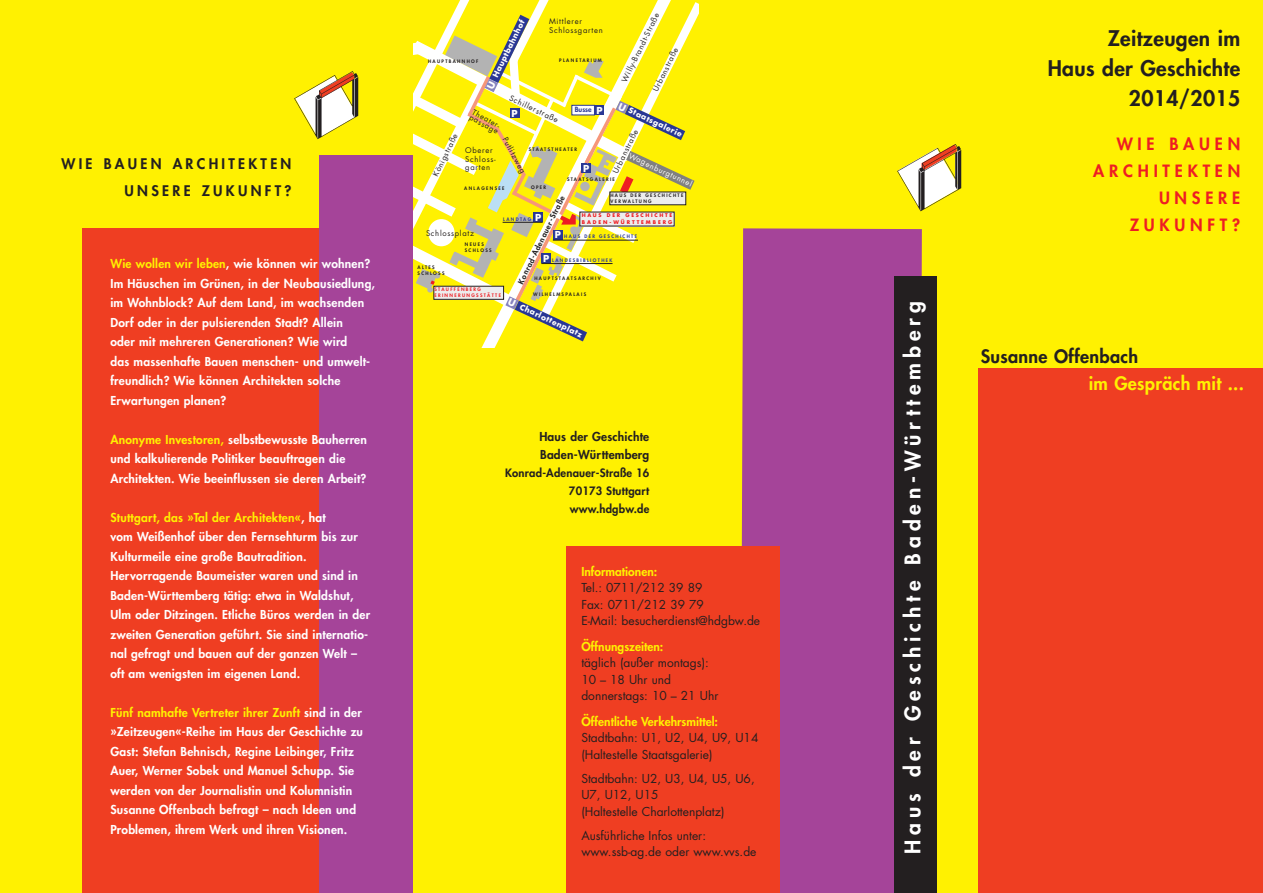
<style>
.page{position:relative;width:1263px;height:893px;background:#fff101}
.page>*{position:absolute;margin:0;border:0;box-sizing:border-box;transform-origin:0 0}
.t1{font:800 21px/30px "Futura";letter-spacing:.015em;color:#231f20;text-align:right}
.t2{font:800 21px "Futura";letter-spacing:.23em;color:#fff}
.t3{font:800 18px "Futura";letter-spacing:.015em;color:#231f20}
.t4{font:800 18px "Futura";letter-spacing:.015em;color:#fff101}
.t5{font:800 16.5px/27px "Futura";letter-spacing:.29em;color:#ee1d23;text-align:right}
.t6{font:800 14.25px/27px "Futura";letter-spacing:.23em;color:#231f20;text-align:right}
.t7{font:800 12px/19.5px "Futura";letter-spacing:.015em;color:#fff}
.t8{font:12px/16.5px "Futura";color:#231f20}
.t9{font:800 12px "Futura";color:#fff101}
.t10{font:800 12px/18px "Futura";letter-spacing:.015em;color:#231f20}
.t11{font:800 11.25px/18px "Futura";letter-spacing:.015em;color:#231f20;text-align:justify}
.t12{font:700 9.3px "Futura";color:#fff}
.t13{font:7.65px/8.7px "Futura";letter-spacing:.09em;color:#231f20}
.t14{font:700 7.65px "Futura";color:#fff}
.t15{font:800 7.65px "Futura";color:#231f20}
.t16{font:7.65px "Futura";color:#fff}
.t17{font:800 7.05px "Futura";color:#293795}
.t18{font:700 4.95px/6.4px "Futura";letter-spacing:.365em;color:#ee1d23}
.t19{font:800 4.65px/6.3px "Futura";letter-spacing:.29em;color:#231f20}
.t20{font:800 4.65px "Futura";letter-spacing:.29em;color:#293795}
.t21{font:800 4.65px/6.3px "Futura";letter-spacing:.29em;color:#ee1d23}
.s1{color:#fff101}
.s2{font-size:9.3px}
</style>
<div class="page">
<div style="left:740px;top:228px;width:182px;height:665px;background:#a54499"></div>
<div style="left:978px;top:368px;width:285px;height:525px;background:#ef3e22"></div>
<div style="left:566px;top:547px;width:213px;height:346px;background:#ef3e22"></div>
<img style="left:897px;top:144px;width:65px;height:68px">
<div style="left:894px;top:277px;width:42px;height:616px;background:#231f20"></div>
<svg style="left:414px;top:0;width:280px;height:347px"></svg>
<img style="left:294px;top:71px;width:65px;height:69px">
<div style="left:82px;top:228px;width:330px;height:665px;background:#ef3e22"></div>
<div style="left:319px;top:156px;width:93px;height:737px;background:#a54499"></div>
<p class="t6" style="left:62px;top:151px;width:231px">WIE BAUEN ARCHITEKTEN<br>UNSERE ZUKUNFT?</p>
<p class="t7" style="left:110px;top:255px;width:266px"><span class="s1">Wie wollen wir leben</span>, wie können wir wohnen?<br>Im Häuschen im Grünen, in der Neubausiedlung, im Wohnblock? Auf dem Land, im wachsenden Dorf oder in der pulsierenden Stadt? Allein<br>oder mit mehreren Generationen? Wie wird<br>das massenhafte Bauen menschen- und umwelt&shy;freundlich? Wie können Architekten solche Erwartungen planen?</p>
<p class="t7" style="left:110px;top:431px;width:258px"><span class="s1">Anonyme Investoren,</span> selbstbewusste Bauherren und kalkulierende Politiker beauftragen die<br>Architekten. Wie beeinflussen sie deren Arbeit?</p>
<p class="t7" style="left:110px;top:509px;width:261px"><span class="s1">Stuttgart, das »Tal der Architekten«</span>, hat<br>vom Weißenhof über den Fernsehturm bis zur Kulturmeile eine große Bautradition.<br>Hervorragende Baumeister waren und sind in Baden-Württemberg tätig: etwa in Waldshut, Ulm oder Ditzingen. Etliche Büros werden in der zweiten Generation geführt. Sie sind internatio&shy;nal gefragt und bauen auf der ganzen Welt – oft am wenigsten im eigenen Land.</p>
<p class="t7" style="left:110px;top:704px;width:254px"><span class="s1">Fünf namhafte Vertreter ihrer Zunft</span> sind in der »Zeitzeugen«-Reihe im Haus der Geschichte zu Gast: Stefan Behnisch, Regine Leibinger, Fritz Auer, Werner Sobek und Manuel Schupp. Sie werden von der Journalistin und Kolumnistin Susanne Offenbach befragt – nach Ideen und Problemen, ihrem Werk und ihren Visionen.</p>
<p class="t19" style="left:428px;top:58px;width:52px">HAUPTBAHNHOF</p>
<p class="t14" style="left:486px;top:87px;width:78px;rotate:-64deg"><span class="s2">U</span> Hauptbahnhof</p>
<p class="t13" style="left:549px;top:17px;width:55px">Mittlerer<br>Schlossgarten</p>
<p class="t19" style="left:559px;top:57px;width:44px">PLANETARIUM</p>
<p class="t13" style="left:620px;top:80px;width:78px;rotate:-64deg">Willy-Brandt-Straße</p>
<p class="t13" style="left:652px;top:89px;width:49px;rotate:-64deg">Urbanstraße</p>
<p class="t13" style="left:511px;top:94px;width:55px;rotate:25deg">Schillerstraße</p>
<p class="t12" style="left:596px;top:106px;width:8px">P</p>
<p class="t14" style="left:621px;top:102px;width:71px;rotate:25deg"><span class="s2">U</span> Staatsgalerie</p>
<p class="t17" style="left:575px;top:106px;width:18px">Busse</p>
<p class="t13" style="left:474px;top:109px;width:33px;line-height:5.8px;rotate:29deg">Theater&shy;passage</p>
<p class="t12" style="left:511px;top:109px;width:8px">P</p>
<p class="t13" style="left:612px;top:171px;width:49px;rotate:-64deg">Urbanstraße</p>
<p class="t13" style="left:432px;top:174px;width:48px;rotate:-64deg">Königstraße</p>
<p class="t13" style="left:508px;top:136px;width:41px;rotate:62deg">Putlitzweg</p>
<p class="t13" style="left:465px;top:146px;width:32px">Oberer<br>Schloss&shy;garten</p>
<p class="t19" style="left:529px;top:146px;width:50px">STAATSTHEATER</p>
<p class="t16" style="left:631px;top:152px;width:70px;rotate:25deg">Wagenburgtunnel</p>
<p class="t12" style="left:583px;top:164px;width:8px">P</p>
<p class="t19" style="left:567px;top:176px;width:49px">STAATSGALERIE</p>
<p class="t19" style="left:531px;top:184px;width:17px">OPER</p>
<p class="t19" style="left:464px;top:185px;width:42px">ANLAGENSEE</p>
<p class="t19" style="left:610px;top:192px;width:74px">HAUS DER GESCHICHTE<br>VERWALTUNG</p>
<p class="t15" style="left:517px;top:282px;width:98px;rotate:-64deg">Konrad-Adenauer-Straße</p>
<p class="t18" style="left:582px;top:213px;width:92px">HAUS DER GESCHICHTE<br>BADEN-WÜRTTEMBERG</p>
<p class="t12" style="left:535px;top:213px;width:8px">P</p>
<p class="t20" style="left:503px;top:217px;width:30px">LANDTAG</p>
<p class="t13" style="left:426px;top:229px;width:49px">Schlossplatz</p>
<p class="t12" style="left:555px;top:231px;width:8px">P</p>
<p class="t20" style="left:564px;top:234px;width:74px">HAUS DER GESCHICHTE</p>
<p class="t20" style="left:552px;top:258px;width:62px">LANDESBIBLIOTHEK</p>
<p class="t19" style="left:533px;top:291px;width:54px">WILHELMSPALAIS</p>
<p class="t19" style="left:465px;top:241px;width:29px">NEUES<br>SCHLOSS</p>
<p class="t12" style="left:543px;top:254px;width:8px">P</p>
<p class="t19" style="left:417px;top:264px;width:29px">ALTES<br>SCHLOSS</p>
<p class="t21" style="left:434px;top:286px;width:68px">STAUFFENBERG<br>ERINNERUNGSSTÄTTE</p>
<p class="t19" style="left:534px;top:275px;width:68px">HAUPTSTAATSARCHIV</p>
<p class="t14" style="left:510px;top:298px;width:82px;rotate:25deg"><span class="s2">U</span> Charlottenplatz</p>
<p class="t10" style="left:539px;top:428px;width:111px">Haus der Geschichte<br>Baden-Württemberg</p>
<p class="t11" style="left:569px;top:465px;width:82px;text-indent:-64px">Konrad-Adenauer-Straße 16<br>70173 Stuttgart www.hdgbw.de</p>
<p class="t9" style="left:581px;top:565px;width:77px">Informationen:</p>
<p class="t8" style="left:581px;top:580px;width:180px">Tel.: 0711/212 39 89<br>Fax: 0711/212 39 79<br>E-Mail: besucherdienst@hdgbw.de</p>
<p class="t9" style="left:581px;top:640px;width:83px">Öffnungszeiten:</p>
<p class="t8" style="left:581px;top:655px;width:138px">täglich (außer montags):<br>10 – 18 Uhr und donnerstags: 10 – 21 Uhr</p>
<p class="t9" style="left:581px;top:715px;width:138px">Öffentliche Verkehrsmittel:</p>
<p class="t8" style="left:581px;top:730px;width:179px">Stadtbahn: U1, U2, U4, U9, U14 (Haltestelle Staatsgalerie)</p>
<p class="t8" style="left:581px;top:771px;width:175px">Stadtbahn: U2, U3, U4, U5, U6,<br>U7, U12, U15<br>(Haltestelle Charlottenplatz)</p>
<p class="t8" style="left:581px;top:828px;width:177px">Ausführliche Infos unter: www.ssb-ag.de oder www.vvs.de</p>
<h1 class="t2" style="left:903px;top:854px;width:554px;rotate:-90deg">Haus der Geschichte Baden-Württemberg</h1>
<h1 class="t1" style="left:1048px;top:25px;width:194px">Zeitzeugen im<br>Haus der Geschichte<br>2014/2015</h1>
<h3 class="t5" style="left:1093px;top:131px;width:148px">WIE BAUEN<br>ARCHITEKTEN<br>UNSERE<br>ZUKUNFT?</h3>
<h2 class="t3" style="left:981px;top:348px;width:159px">Susanne Offenbach</h2>
<h2 class="t4" style="left:1089px;top:375px;width:157px">im Gespräch mit ...</h2>
</div>
